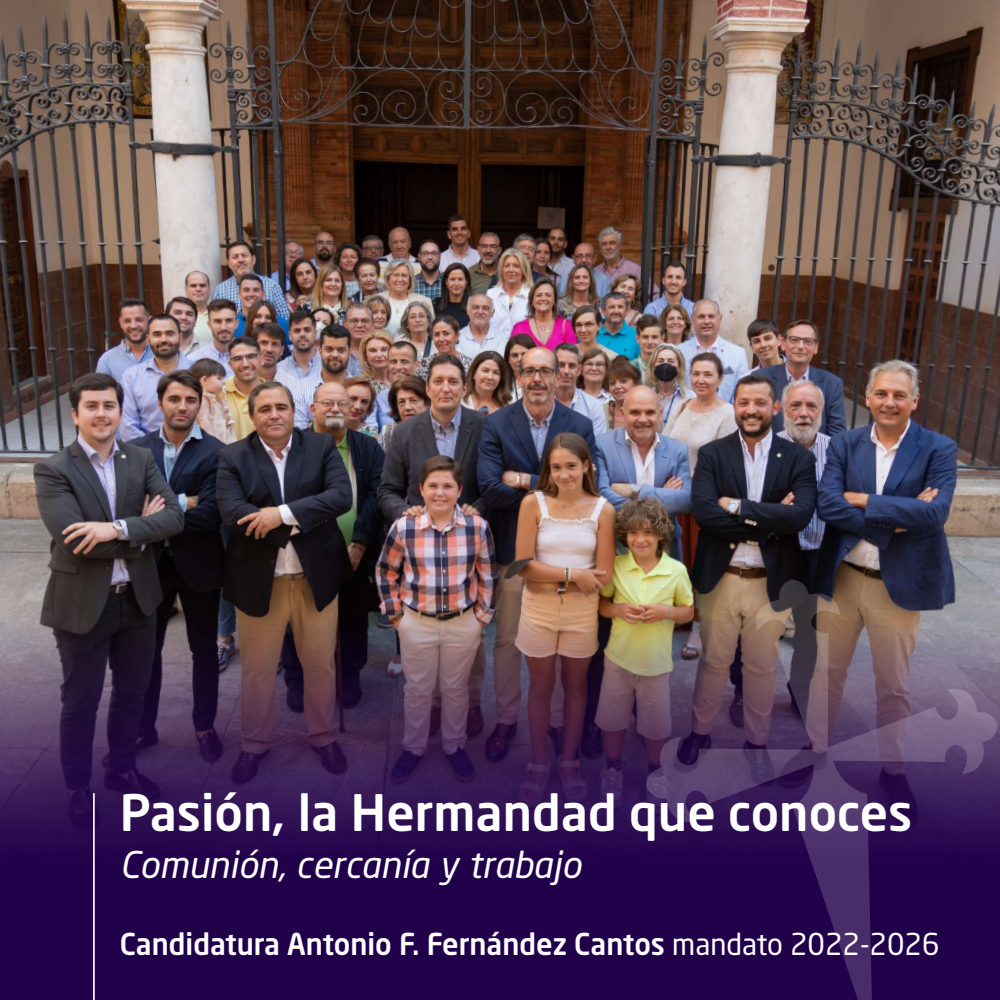
<style>
.page{position:relative;width:1000px;height:1000px;background:#fff}
.page>*{position:absolute;margin:0;border:0;box-sizing:border-box;transform-origin:0 0}
.t1{font:500 49.62px "Neo Sans Std";color:#fff}
.t2{font:36.38px "Neo Sans Italic TR";color:#fff}
.t3{font:500 29.75px "Neo Sans Std";color:#fff}
.s1{font-weight:400}
</style>
<div class="page">
<img style="left:0;top:0;width:1000px;height:617px">
<img style="left:0;top:617px;width:1000px;height:383px">
<hr style="left:93px;top:794px;width:2px;height:206px;background:#fff">
<svg style="left:646px;top:579px;width:352px;height:421px;background:#4a305b"></svg>
<h1 class="t1" style="left:120px;top:781px;width:794px">Pasión, la Hermandad que conoces</h1>
<p class="t2" style="left:120px;top:842px;width:463px">Comunión, cercanía y trabajo</p>
<p class="t3" style="left:120px;top:925px;width:821px">Candidatura Antonio F. Fernández Cantos <span class="s1">mandato 2022-2026</span></p>
</div>
